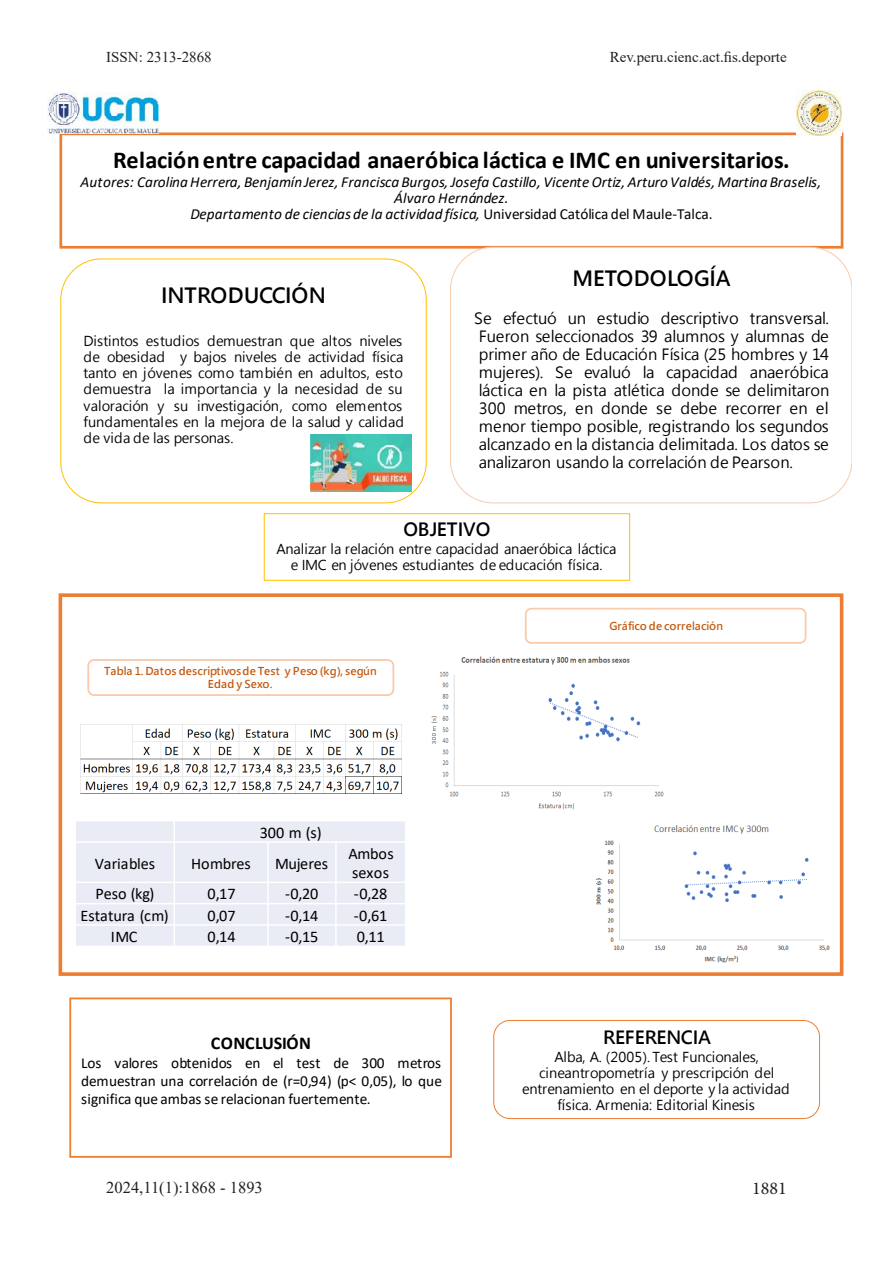
<style>
.page{position:relative;width:893px;height:1263px;background:#fff}
.page>*{position:absolute;margin:0;border:0;box-sizing:border-box;transform-origin:0 0}
.t1{font:700 24.3px "Calibri";letter-spacing:-.01em;color:#000}
.t2{font:700 20.7px "Microsoft Jheng Hei";color:#000}
.t3{font:700 18px "Microsoft Jheng Hei";letter-spacing:-.005em;color:#000}
.t4{font:700 18px "Calibri";letter-spacing:-.005em;color:#000}
.t5{font:18px "Minion Pro";color:#231f20}
.t6{font:16.5px "Times New Roman";color:#231f20}
.t7{font:16.2px/19.8px "Calibri";letter-spacing:-.005em;color:#000}
.t8{font:15.3px/18px "Microsoft Jheng Hei";letter-spacing:-.015em;color:#000;text-align:justify}
.t9{font:italic 15.3px/16.2px "Calibri";letter-spacing:.01em;color:#000;text-align:center}
.t10{font:15.3px/18px "Calibri";letter-spacing:.005em;color:#000;text-align:justify}
.t11{font:15px "Times New Roman";color:#231f20}
.t12{font:13.5px/16.2px "Microsoft Jheng Hei";letter-spacing:-.01em;color:#000;text-align:center}
.t13{font:700 10.8px/12.6px "Microsoft Jheng Hei";letter-spacing:.015em;color:#c55a11;text-align:center}
.s1{font-style:normal}
</style>
<div class="page">
<div style="left:59px;top:132px;width:784px;height:117px;border:3px solid #ed7d31"></div>
<img style="left:48px;top:93px;width:110px;height:40px">
<div style="left:60px;top:258px;width:367px;height:245px;background:#fff;border:1px solid #ffc000;border-radius:41px"></div>
<svg style="left:450px;top:247px;width:401px;height:256px"></svg>
<div style="left:264px;top:513px;width:366px;height:68px;border:1px solid #ffc000"></div>
<div style="left:59px;top:593px;width:784px;height:383px;border:4px solid #ed7d31"></div>
<div style="left:87px;top:659px;width:307px;height:37px;background:#fff;border:2px solid #f8cbad;border-radius:6px"></div>
<div style="left:69px;top:997px;width:383px;height:161px;border:2px solid #ed7d31"></div>
<div style="left:493px;top:1020px;width:327px;height:99px;background:#fff;border:1px solid #ed7d31;border-radius:16px"></div>
<div style="left:525px;top:608px;width:281px;height:36px;background:#fff;border:2px solid #f8cbad;border-radius:6px"></div>
<img style="left:311px;top:434px;width:100px;height:58px">
<div style="left:75px;top:821px;width:99px;height:21px;background:#e9ebf5"></div>
<div style="left:174px;top:821px;width:232px;height:21px;background:#e9ebf5"></div>
<div style="left:75px;top:842px;width:99px;height:40px;background:#e9ebf5"></div>
<div style="left:174px;top:842px;width:94px;height:40px;background:#e9ebf5"></div>
<div style="left:268px;top:842px;width:68px;height:40px;background:#e9ebf5"></div>
<div style="left:336px;top:842px;width:70px;height:40px;background:#e9ebf5"></div>
<div style="left:75px;top:882px;width:99px;height:22px;background:#e9ebf5"></div>
<div style="left:174px;top:882px;width:94px;height:22px;background:#e9ebf5"></div>
<div style="left:268px;top:882px;width:68px;height:22px;background:#e9ebf5"></div>
<div style="left:336px;top:882px;width:70px;height:22px;background:#e9ebf5"></div>
<div style="left:75px;top:904px;width:99px;height:21px;background:#e9ebf5"></div>
<div style="left:174px;top:904px;width:94px;height:21px;background:#e9ebf5"></div>
<div style="left:268px;top:904px;width:68px;height:21px;background:#e9ebf5"></div>
<div style="left:336px;top:904px;width:70px;height:21px;background:#e9ebf5"></div>
<div style="left:75px;top:925px;width:99px;height:21px;background:#e9ebf5"></div>
<div style="left:174px;top:925px;width:94px;height:21px;background:#e9ebf5"></div>
<div style="left:268px;top:925px;width:68px;height:21px;background:#e9ebf5"></div>
<div style="left:336px;top:925px;width:70px;height:21px;background:#e9ebf5"></div>
<hr style="left:174px;top:820px;width:1px;height:127px;background:#fff">
<hr style="left:267px;top:841px;width:2px;height:106px;background:#fff">
<hr style="left:335px;top:841px;width:2px;height:106px;background:#fff">
<hr style="left:74px;top:841px;width:332px;height:2px;background:#fff">
<hr style="left:74px;top:881px;width:332px;height:2px;background:#fff">
<hr style="left:74px;top:903px;width:332px;height:1px;background:#fff">
<hr style="left:74px;top:924px;width:332px;height:2px;background:#fff">
<hr style="left:74px;top:820px;width:2px;height:127px;background:#fff">
<hr style="left:405px;top:820px;width:1px;height:127px;background:#fff">
<img style="left:431px;top:656px;width:233px;height:154px">
<img style="left:595px;top:825px;width:235px;height:138px">
<img style="left:80px;top:725px;width:321px;height:68px">
<img style="left:797px;top:90px;width:45px;height:45px">
<p class="t11" style="left:106px;top:47px;width:107px">ISSN: 2313-2868</p>
<p class="t11" style="left:610px;top:47px;width:178px">Rev.peru.cienc.act.fis.deporte</p>
<p class="t1" style="left:113px;top:143px;width:678px">Relación entre capacidad anaeróbica láctica e IMC en universitarios.</p>
<p class="t9" style="left:81px;top:173px;width:742px">Autores: Carolina Herrera, Benjamín Jerez, Francisca Burgos, Josefa Castillo, Vicente Ortiz, Arturo Valdés, Martina Braselis,<br>Álvaro Hernández.<br>Departamento de ciencias de la actividad física, <span class="s1">Universidad Católica del Maule-Talca.</span></p>
<p class="t2" style="left:161px;top:282px;width:166px">INTRODUCCIÓN</p>
<p class="t12" style="left:84px;top:333px;width:322px;text-align:justify">Distintos estudios demuestran que altos niveles de obesidad y bajos niveles de actividad física tanto en jóvenes como también en adultos, esto demuestra la importancia y la necesidad de su valoración y su investigación, como elementos fundamentales en la mejora de la salud y calidad de vida de las personas.</p>
<p class="t2" style="left:572px;top:266px;width:160px">METODOLOGÍA</p>
<p class="t8" style="left:474px;top:309px;width:357px">Se efectuó un estudio descriptivo transversal.<br>Fueron seleccionados 39 alumnos y alumnas de primer año de Educación Física (25 hombres y 14 mujeres). Se evaluó la capacidad anaeróbica láctica en la pista atlética donde se delimitaron 300 metros, en donde se debe recorrer en el menor tiempo posible, registrando los segundos alcanzado en la distancia delimitada. Los datos se analizaron usando la correlación de Pearson.</p>
<p class="t3" style="left:404px;top:518px;width:88px">OBJETIVO</p>
<p class="t12" style="left:277px;top:541px;width:342px">Analizar la relación entre capacidad anaeróbica láctica e IMC en jóvenes estudiantes de educación física.</p>
<p class="t13" style="left:104px;top:665px;width:274px">Tabla 1. Datos descriptivos de Test y Peso (kg), según<br>Edad y Sexo.</p>
<p class="t7" style="left:260px;top:822px;width:63px">300 m (s)</p>
<p class="t7" style="left:95px;top:853px;width:62px">Variables</p>
<p class="t7" style="left:191px;top:853px;width:61px">Hombres</p>
<p class="t7" style="left:275px;top:853px;width:55px">Mujeres</p>
<p class="t7" style="left:349px;top:843px;width:47px">Ambos sexos</p>
<p class="t7" style="left:96px;top:883px;width:60px">Peso (kg)</p>
<p class="t7" style="left:208px;top:883px;width:30px">0,17</p>
<p class="t7" style="left:285px;top:883px;width:35px">-0,20</p>
<p class="t7" style="left:354px;top:883px;width:35px">-0,28</p>
<p class="t7" style="left:80px;top:905px;width:90px">Estatura (cm)</p>
<p class="t7" style="left:208px;top:905px;width:30px">0,07</p>
<p class="t7" style="left:285px;top:905px;width:35px">-0,14</p>
<p class="t7" style="left:354px;top:905px;width:35px">-0,61</p>
<p class="t7" style="left:111px;top:926px;width:28px">IMC</p>
<p class="t7" style="left:208px;top:926px;width:30px">0,14</p>
<p class="t7" style="left:285px;top:926px;width:35px">-0,15</p>
<p class="t7" style="left:357px;top:926px;width:30px">0,11</p>
<p class="t4" style="left:211px;top:1031px;width:102px">CONCLUSIÓN</p>
<p class="t10" style="left:81px;top:1054px;width:362px">Los valores obtenidos en el test de 300 metros demuestran una correlación de (r=0,94) (p&lt; 0,05), lo que significa que ambas se relacionan fuertemente.</p>
<p class="t13" style="left:609px;top:619px;width:115px">Gráfico de correlación</p>
<p class="t3" style="left:603px;top:1026px;width:109px">REFERENCIA</p>
<p class="t12" style="left:522px;top:1049px;width:269px">Alba, A. (2005). Test Funcionales, cineantropometría y prescripción del entrenamiento en el deporte y la actividad física. Armenia: Editorial Kinesis</p>
<p class="t6" style="left:106px;top:1175px;width:158px">2024,11(1):1868 - 1893</p>
<h3 class="t5" style="left:752px;top:1176px;width:36px">1881</h3>
</div>
